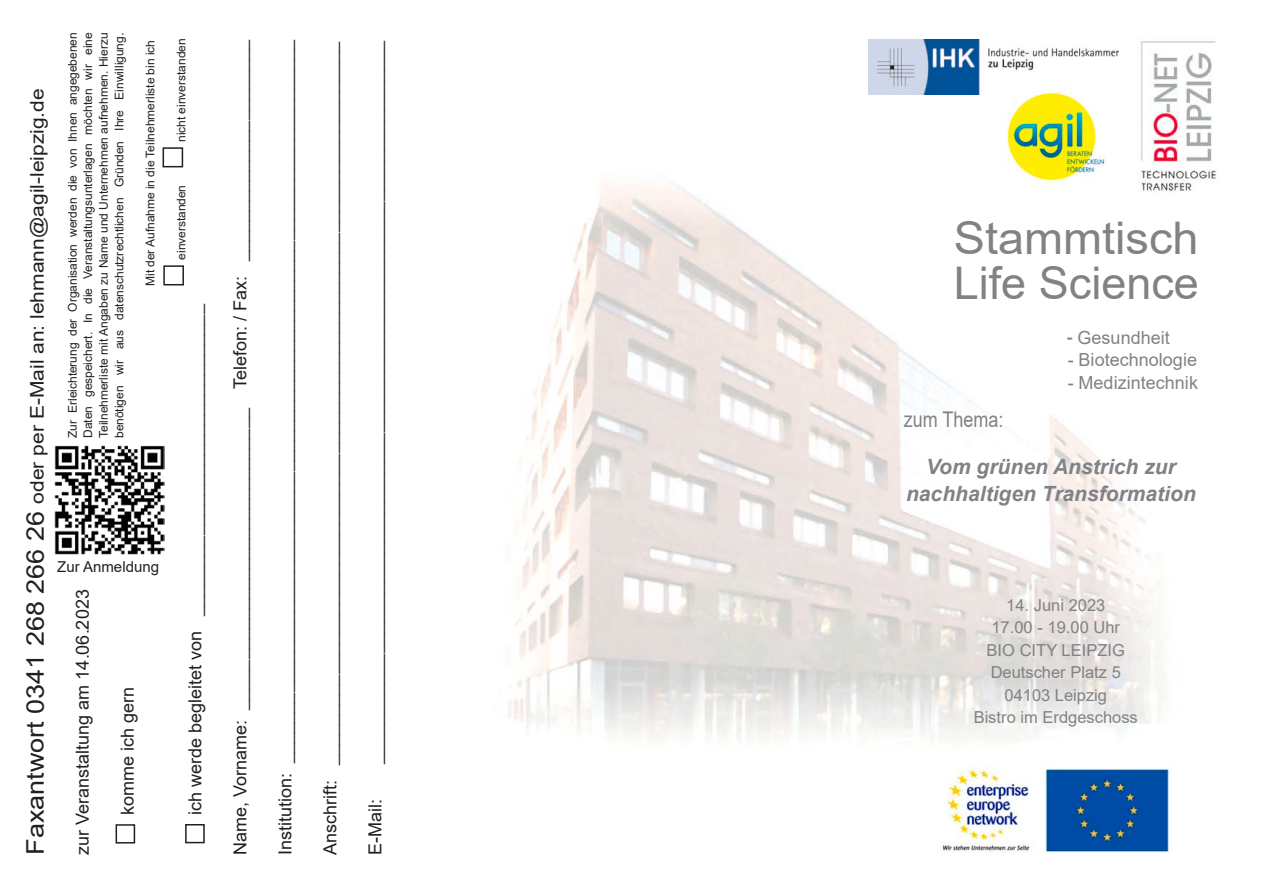
<style>
.page{position:relative;width:1263px;height:893px;background:#fff}
.page>*{position:absolute;margin:0;border:0;box-sizing:border-box;transform-origin:0 0}
.t1{font:45px/45px "Arial";color:#808285;scale:1.04 1}
.t2{font:21.6px "Arial";color:#808285;scale:.83 1}
.t3{font:italic 700 21px/27.6px "Arial";color:#808285;text-align:center}
.t4{font:18.9px "Arial";color:#231f20;scale:1.11 1}
.t5{font:18px "Arial";color:#231f20}
.t6{font:18px "Arial";color:#808285}
.t7{font:16.5px/22.5px "Arial";color:#808285;text-align:center}
.t8{font:15px "Arial";letter-spacing:.005em;color:#231f20}
.t9{font:12px/15.5px "Arial";letter-spacing:-.005em;color:#231f20;text-align:justify}
.s1{font-size:24.3px}
.s2{font-size:13.5px}
.s3{font-size:21.6px}
</style>
<div class="page">
<img style="left:506px;top:91px;width:659px;height:651px">
<img style="left:1132px;top:41px;width:84px;height:152px">
<img style="left:869px;top:40px;width:249px;height:55px">
<img style="left:1003px;top:85px;width:103px;height:103px">
<img style="left:943px;top:766px;width:227px;height:87px">
<div style="left:116px;top:824px;width:19px;height:19px;border:2px solid #231f20"></div>
<div style="left:185px;top:824px;width:20px;height:19px;border:2px solid #231f20"></div>
<div style="left:163px;top:147px;width:20px;height:20px;border:2px solid #231f20"></div>
<div style="left:163px;top:265px;width:21px;height:20px;border:2px solid #231f20"></div>
<img style="left:55px;top:445px;width:109px;height:109px">
<p class="t4" style="left:27px;top:855px;width:692px;rotate:-90deg"><span class="s1">Faxantwort 0341 268 266 26</span> oder per E-Mail an: lehmann@agil-leipzig.de</p>
<p class="t9" style="left:65px;top:438px;width:407px;rotate:-90deg">Zur Erleichterung der Organisation werden die von Ihnen angegebenen Daten gespeichert. In die Veranstaltungsunterlagen möchten wir eine Teilnehmerliste mit Angaben zu Name und Unternehmen aufnehmen. Hierzu benötigen wir aus datenschutzrechtlichen Gründen Ihre Einwilligung<span class="s2">.</span></p>
<p class="t9" style="left:143px;top:286px;width:248px;rotate:-90deg">Mit der Aufnahme in die Teilnehmerliste bin ich</p>
<p class="t8" style="left:57px;top:558px;width:103px">Zur Anmeldung</p>
<p class="t5" style="left:73px;top:855px;width:267px;rotate:-90deg">zur Veranstaltung am 14.06.2023</p>
<p class="t5" style="left:118px;top:815px;width:130px;rotate:-90deg">komme ich gern</p>
<p class="t9" style="left:174px;top:142px;width:105px;rotate:-90deg">nicht einverstanden</p>
<p class="t9" style="left:174px;top:260px;width:76px;rotate:-90deg">einverstanden</p>
<p class="t5" style="left:185px;top:815px;width:513px;rotate:-90deg">ich werde begleitet von _______________________________</p>
<p class="t5" style="left:230px;top:855px;width:816px;rotate:-90deg">Name, Vorname: ______________________________ Telefon: / Fax: ______________________</p>
<p class="t5" style="left:275px;top:855px;width:817px;rotate:-90deg">Institution: ________________________________________________________________________</p>
<p class="t5" style="left:320px;top:855px;width:815px;rotate:-90deg">Anschrift: ________________________________________________________________________</p>
<p class="t5" style="left:365px;top:764px;width:725px;rotate:-90deg">________________________________________________________________________</p>
<p class="t5" style="left:365px;top:855px;width:58px;rotate:-90deg">E-Mail:</p>
<h1 class="t1" style="left:954px;top:215px;width:237px">Stammtisch<br>Life Science</h1>
<p class="t6" style="left:1067px;top:327px;width:105px"><span class="s3">-</span> Gesundheit</p>
<p class="t6" style="left:1068px;top:350px;width:131px">- Biotechnologie</p>
<p class="t6" style="left:1068px;top:372px;width:132px">- Medizintechnik</p>
<p class="t2" style="left:904px;top:407px;width:122px">zum Thema:</p>
<p class="t3" style="left:906px;top:452px;width:291px">Vom grünen Anstrich zur nachhaltigen Transformation</p>
<p class="t7" style="left:974px;top:594px;width:166px">14. Juni 2023<br>17.00 - 19.00 Uhr<br>BIO CITY LEIPZIG<br>Deutscher Platz 5<br>04103 Leipzig<br>Bistro im Erdgeschoss</p>
</div>
